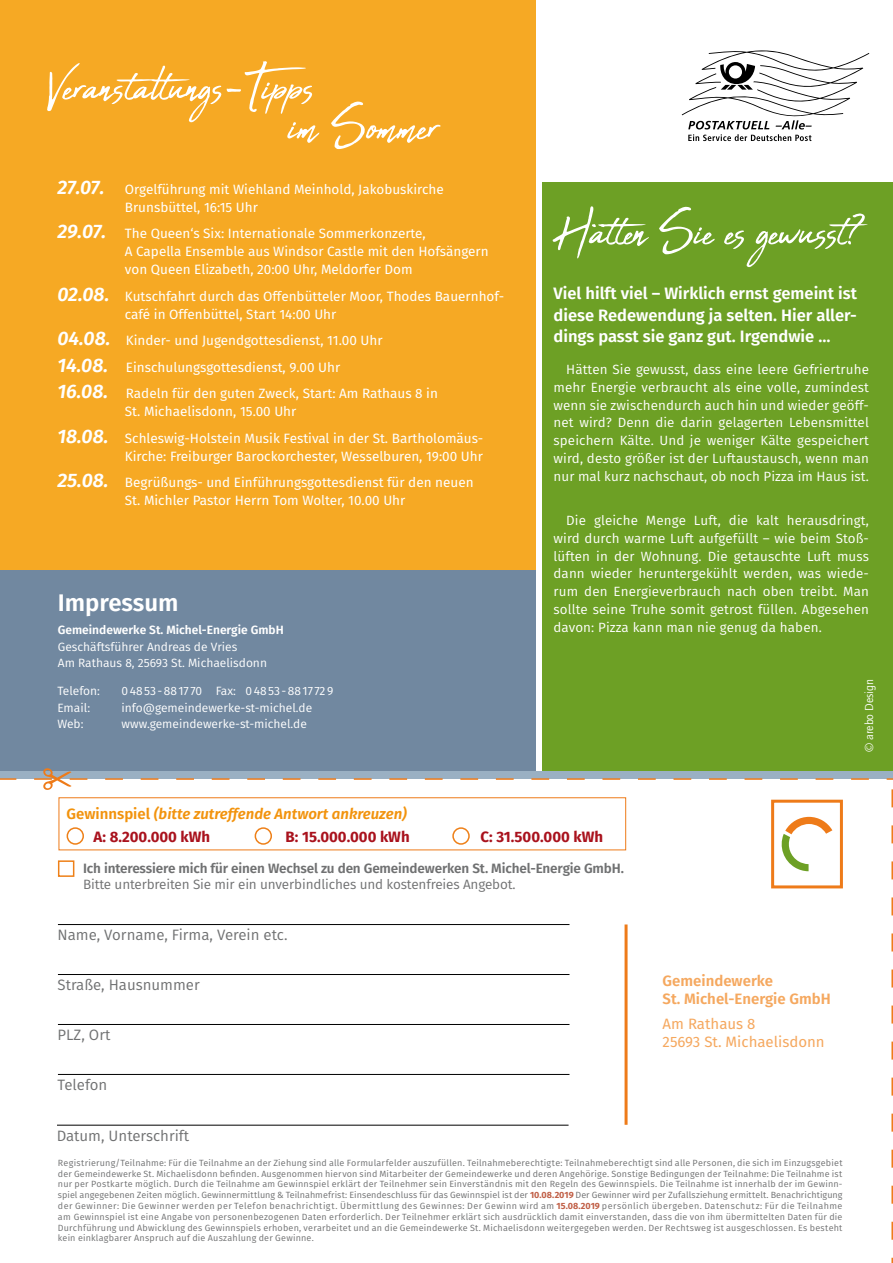
<style>
.page{position:relative;width:893px;height:1263px;background:#fff}
.page>*{position:absolute;margin:0;border:0;box-sizing:border-box;transform-origin:0 0}
.t1{font:61.5px "Abuget";color:#fff}
.t2{font:600 24px "Fira Sans";color:#fff}
.t3{font:italic 600 19.5px "Fira Sans";color:#fff}
.t4{font:600 16.5px/21px "Fira Sans";color:#fff;text-align:justify}
.t5{font:15px "Fira Sans";color:#707172}
.t6{font:italic 600 15px "Fira Sans";color:#f2930d}
.t7{font:700 15px "Fira Sans";color:#a9121d}
.t8{font:600 15px/18px "Fira Sans";color:#f5a85f}
.t9{font:15px/18px "Fira Sans";color:#f5a85f}
.t10{font:13.5px/18px "Fira Sans";color:#fff}
.t11{font:600 13.5px "Fira Sans";letter-spacing:-.01em;color:#707172}
.t12{font:13.5px "Fira Sans";letter-spacing:-.01em;color:#707172}
.t13{font:13.35px/17.9px "Fira Sans";letter-spacing:.01em;color:#fff;text-align:justify}
.t14{font:12px/16.5px "Fira Sans";color:#fff}
.t15{font:600 12px "Fira Sans";color:#fff}
.t16{font:12px "Quay Itc T";color:#fff}
.t17{font:9px/10.8px "Fira Sans";letter-spacing:.025em;color:#707172;text-align:justify}
.s1{font-weight:600;font-style:italic;font-size:19.5px}
.s2{font-style:normal}
.s3{font-weight:700;color:#c05e45}
</style>
<div class="page">
<div style="left:0;top:0;width:535px;height:775px;background:#f6a924"></div>
<div style="left:543px;top:182px;width:350px;height:593px;background:#6da025"></div>
<div style="left:0;top:570px;width:535px;height:205px;background:#7188a0"></div>
<svg style="left:682px;top:50px;width:187px;height:91px"></svg>
<svg style="left:0;top:768px;width:893px;height:495px"></svg>
<h1 class="t1" style="left:47px;top:52px;width:270px">Veranstaltungs-Tipps</h1>
<h1 class="t1" style="left:289px;top:92px;width:151px">im Sommer</h1>
<h3 class="t10" style="left:125px;top:179px;width:320px;text-indent:-68px"><span class="s1">27.07.</span> Orgelführung mit Wiehland Meinhold, Jakobuskirche<br>Brunsbüttel, 16:15 Uhr</h3>
<h3 class="t10" style="left:125px;top:224px;width:365px;text-indent:-68px"><span class="s1">29.07.</span> The Queen‘s Six: Internationale Sommerkonzerte,<br>A Capella Ensemble aus Windsor Castle mit den Hofsängern von Queen Elizabeth, 20:00 Uhr, Meldorfer Dom</h3>
<h3 class="t10" style="left:125px;top:286px;width:381px;text-indent:-68px"><span class="s1">02.08.</span> Kutschfahrt durch das Offenbütteler Moor, Thodes Bauernhof&shy;café in Offenbüttel, Start 14:00 Uhr</h3>
<h3 class="t10" style="left:57px;top:331px;width:327px"><span class="s1">04.08.</span> Kinder- und Jugendgottesdienst, 11.00 Uhr</h3>
<h3 class="t3" style="left:57px;top:349px;width:52px">14.08.</h3>
<h3 class="t10" style="left:126px;top:357px;width:216px">Einschulungsgottesdienst, 9.00 Uhr</h3>
<h3 class="t3" style="left:57px;top:375px;width:52px">16.08.</h3>
<h3 class="t10" style="left:125px;top:384px;width:315px">Radeln für den guten Zweck, Start: Am Rathaus 8 in<br>St. Michaelisdonn, 15.00 Uhr</h3>
<h3 class="t10" style="left:57px;top:428px;width:427px;text-align:right"><span class="s1">18.08.</span> Schleswig-Holstein Musik Festival in der St. Bartholomäus-<br>Kirche: Freiburger Barockorchester, Wesselburen, 19:00 Uhr</h3>
<h3 class="t10" style="left:57px;top:473px;width:418px;text-align:center"><span class="s1">25.08.</span> Begrüßungs- und Einführungsgottesdienst für den neuen<br>St. Michler Pastor Herrn Tom Wolter, 10.00 Uhr</h3>
<h1 class="t1" style="left:554px;top:197px;width:312px">Hätten Sie es gewusst?</h1>
<h3 class="t4" style="left:554px;top:282px;width:305px">Viel hilft viel – Wirklich ernst gemeint ist diese Redewendung ja selten. Hier aller&shy;dings passt sie ganz gut. Irgendwie …</h3>
<p class="t13" style="left:554px;top:360px;width:317px;text-indent:13px">Hätten Sie gewusst, dass eine leere Gefriertruhe mehr Energie verbraucht als eine volle, zumindest wenn sie zwischendurch auch hin und wieder geöff&shy;net wird? Denn die darin gelagerten Lebensmittel speichern Kälte. Und je weniger Kälte gespeichert wird, desto größer ist der Luftaustausch, wenn man nur mal kurz nachschaut, ob noch Pizza im Haus ist.</p>
<p class="t13" style="left:554px;top:511px;width:317px;text-indent:13px">Die gleiche Menge Luft, die kalt herausdringt, wird durch warme Luft aufgefüllt – wie beim Stoß&shy;lüften in der Wohnung. Die getauschte Luft muss dann wieder heruntergekühlt werden, was wiede&shy;rum den Energieverbrauch nach oben treibt. Man sollte seine Truhe somit getrost füllen. Abgesehen davon: Pizza kann man nie genug da haben.</p>
<h2 class="t2" style="left:58px;top:583px;width:122px">Impressum</h2>
<h3 class="t15" style="left:58px;top:620px;width:227px">Gemeindewerke St. Michel-Energie GmbH</h3>
<h3 class="t14" style="left:58px;top:638px;width:211px">Geschäftsführer Andreas de Vries<br>Am Rathaus 8, 25693 St. Michaelisdonn</h3>
<h3 class="t14" style="left:57px;top:683px;width:44px">Telefon:<br>Email:<br>Web:</h3>
<h3 class="t14" style="left:122px;top:683px;width:192px">04853-881770 info@gemeindewerke-st-michel.de www.gemeindewerke-st-michel.de</h3>
<h3 class="t14" style="left:216px;top:683px;width:119px">Fax: 04853 -8817 729</h3>
<h3 class="t16" style="left:862px;top:752px;width:75px;rotate:-90deg">© arebo Design</h3>
<h3 class="t6" style="left:67px;top:801px;width:342px"><span class="s2">Gewinnspiel</span> (bitte zutreffende Antwort ankreuzen)</h3>
<h3 class="t7" style="left:94px;top:824px;width:118px">A: 8.200.000 kWh</h3>
<h3 class="t7" style="left:286px;top:824px;width:126px">B: 15.000.000 kWh</h3>
<h3 class="t7" style="left:481px;top:824px;width:124px">C: 31.500.000 kWh</h3>
<h3 class="t11" style="left:83px;top:857px;width:542px">Ich interessiere mich für einen Wechsel zu den Gemeindewerken St. Michel-Energie GmbH.</h3>
<h3 class="t12" style="left:83px;top:875px;width:434px">Bitte unterbreiten Sie mir ein unverbindliches und kostenfreies Angebot.</h3>
<h3 class="t5" style="left:58px;top:924px;width:232px">Name, Vorname, Firma, Verein etc.</h3>
<h3 class="t5" style="left:58px;top:974px;width:144px">Straße, Hausnummer</h3>
<h3 class="t5" style="left:58px;top:1024px;width:54px">PLZ, Ort</h3>
<h3 class="t5" style="left:58px;top:1074px;width:51px">Telefon</h3>
<h3 class="t5" style="left:57px;top:1124px;width:134px">Datum, Unterschrift</h3>
<h3 class="t8" style="left:663px;top:971px;width:170px">Gemeindewerke<br>St. Michel-Energie GmbH</h3>
<h3 class="t9" style="left:663px;top:1014px;width:164px">Am Rathaus 8<br>25693 St. Michaelisdonn</h3>
<p class="t17" style="left:58px;top:1157px;width:786px">Registrierung/Teilnahme: Für die Teilnahme an der Ziehung sind alle Formularfelder auszufüllen. Teilnahmeberechtigte: Teilnahmeberechtigt sind alle Personen, die sich im Einzugsgebiet der Gemeindewerke St. Michaelisdonn befinden. Ausgenommen hiervon sind Mitarbeiter der Gemeindewerke und deren Angehörige. Sonstige Bedingungen der Teilnahme: Die Teilnahme ist nur per Postkarte möglich. Durch die Teilnahme am Gewinnspiel erklärt der Teilnehmer sein Einverständnis mit den Regeln des Gewinnspiels. Die Teilnahme ist innerhalb der im Gewinn&shy;spiel angegebenen Zeiten möglich. Gewinnermittlung &amp; Teilnahmefrist: Einsendeschluss für das Gewinnspiel ist der <span class="s3">10.08.2019</span> Der Gewinner wird per Zufallsziehung ermittelt. Benachrichtigung der Gewinner: Die Gewinner werden per Telefon benachrichtigt. Übermittlung des Gewinnes: Der Gewinn wird am <span class="s3">15.08.2019</span> persönlich übergeben. Datenschutz: Für die Teilnahme am Gewinnspiel ist eine Angabe von personenbezogenen Daten erforderlich. Der Teilnehmer erklärt sich ausdrücklich damit einverstanden, dass die von ihm übermittelten Daten für die Durchführung und Abwicklung des Gewinnspiels erhoben, verarbeitet und an die Gemeindewerke St. Michaelisdonn weitergegeben werden. Der Rechtsweg ist ausgeschlossen. Es besteht kein einklagbarer Anspruch auf die Auszahlung der Gewinne.</p>
</div>
